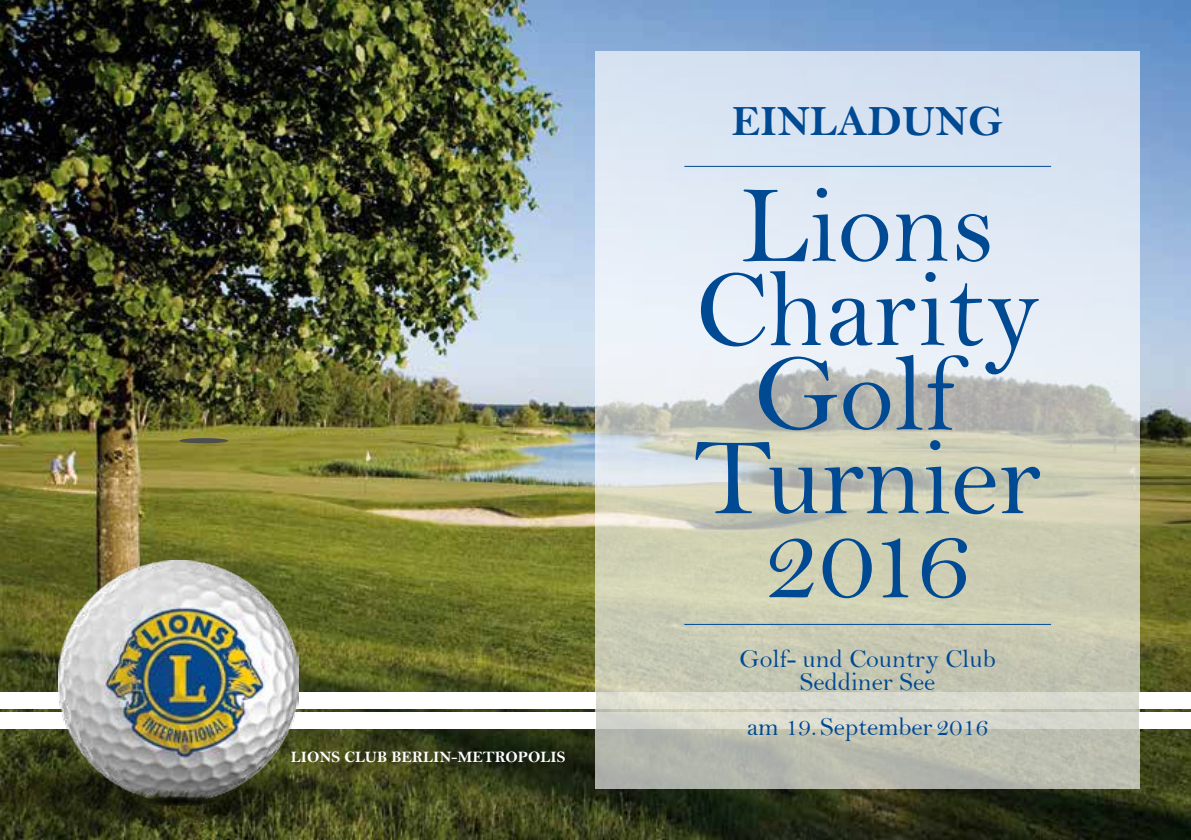
<style>
.page{position:relative;width:1191px;height:840px;background:#fff}
.page>*{position:absolute;margin:0;border:0;box-sizing:border-box;transform-origin:0 0}
.t1{font:110.8px/84px "Bell";color:#004993;text-align:center}
.t2{font:43.6px "Bell MT Bold";color:#004993}
.t3{font:26px/22.6px "Bell";color:#004993;text-align:center}
.t4{font:16px "Bell MT Bold";color:#fff}
</style>
<div class="page">
<img style="left:0;top:0;width:1191px;height:839px">
<div style="left:179px;top:438px;width:49px;height:5px;background:#4e4e4d;border-radius:50%"></div>
<div style="left:1140px;top:712px;width:51px;height:16px;background:#fff"></div>
<div style="left:1140px;top:692px;width:51px;height:16px;background:#fff"></div>
<div style="left:0;top:712px;width:595px;height:16px;background:#fff"></div>
<div style="left:0;top:692px;width:595px;height:16px;background:#fff"></div>
<svg style="left:595px;top:51px;width:545px;height:737px;background:#d2d7d2"></svg>
<hr style="left:684px;top:166px;width:367px;height:1px;background:#004993">
<hr style="left:684px;top:623px;width:367px;height:1px;background:#004993">
<svg style="left:0;top:758px;width:353px;height:65px;background:#333716"></svg>
<img style="left:58px;top:560px;width:240px;height:239px">
<svg style="left:142px;top:795px;width:70px;height:10px"></svg>
<p class="t4" style="left:291px;top:746px;width:276px">LIONS CLUB BERLIN-METROPOLIS</p>
<h2 class="t2" style="left:731px;top:95px;width:273px">EINLADUNG</h2>
<h1 class="t1" style="left:693px;top:183px;width:351px">Lions<br>Charity<br>Golf<br>Turnier<br>2016</h1>
<p class="t3" style="left:739px;top:647px;width:258px">Golf- und Country Club<br>Seddiner See</p>
<p class="t3" style="left:747px;top:715px;width:243px">am 19. September 2016</p>
</div>
